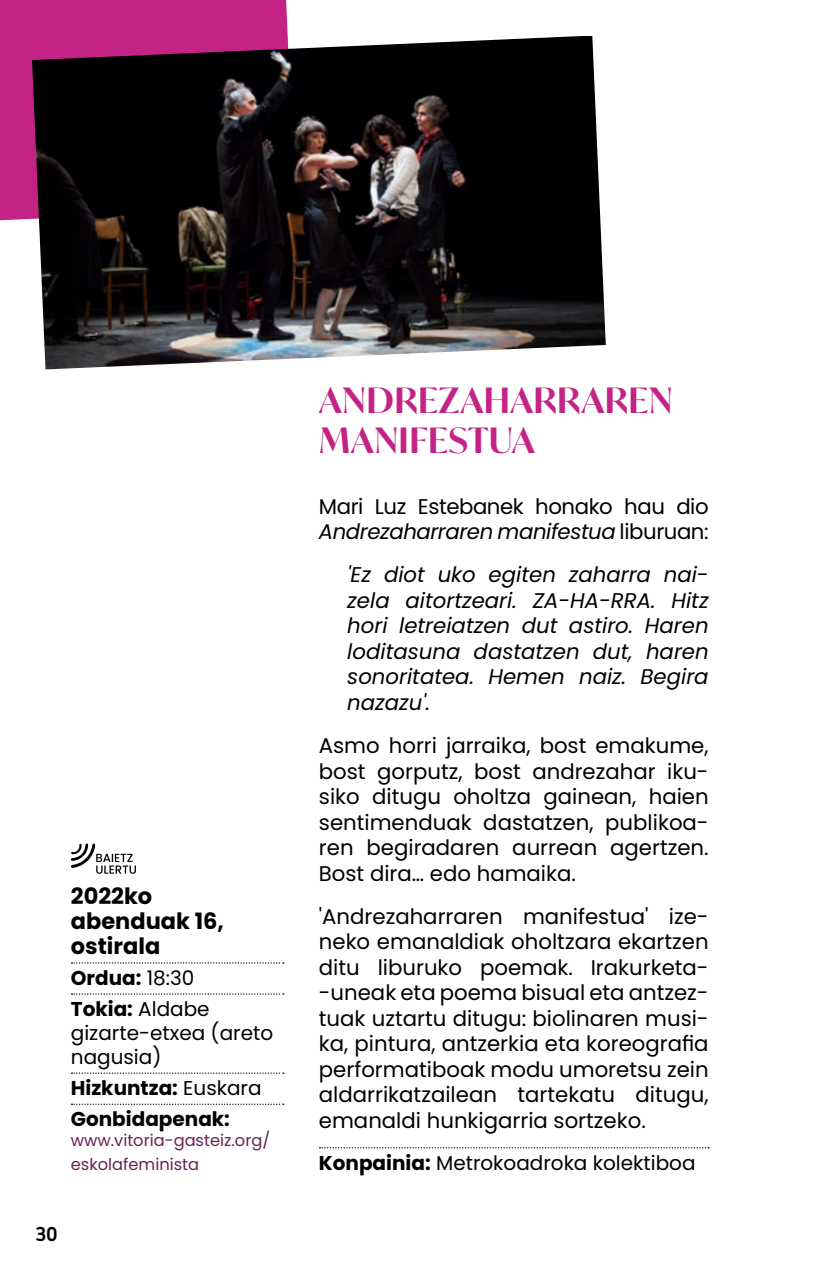
<style>
.page{position:relative;width:815px;height:1276px;background:#fff}
.page>*{position:absolute;margin:0;border:0;box-sizing:border-box;transform-origin:0 0}
.TITULAR-ARTES-ESCENI{font:600 35px/40px "Ivy Mode";letter-spacing:.015em;color:#c32385}
.FECHA{font:700 22.5px/25px "Poppins";color:#000}
.CUERPO-TEXTO-JUSTIFI{font:21.25px/25.5px "Poppins";color:#000;text-align:justify}
.ENTREDICHO{font:italic 21.25px/25.5px "Poppins";color:#000;text-align:justify}
.CUERPO-TEXTO-JUSTIFI-2{font:21.25px/25.5px "Poppins";letter-spacing:-.02em;color:#000}
.DATOS{font:20px/24px "Poppins";color:#000}
.DATOS-2{font:700 20px "Poppins";color:#000}
.t1{font:500 20px "Noway";color:#000}
.DATOS-3{font:16.25px/24px "Poppins";color:#6b2054}
.s1{font-weight:400}
.s2{font-weight:700}
.s3{font-style:italic}
</style>
<div class="page">
<div style="left:0;top:0;width:288px;height:221px;background:#c32385"></div>
<img style="left:32px;top:36px;width:574px;height:333px">
<svg style="left:320px;top:1147px;width:389px;height:1px"></svg>
<svg style="left:71px;top:962px;width:213px;height:1px"></svg>
<svg style="left:71px;top:993px;width:213px;height:1px"></svg>
<svg style="left:71px;top:1072px;width:213px;height:1px"></svg>
<svg style="left:71px;top:1103px;width:213px;height:2px"></svg>
<svg style="left:71px;top:843px;width:65px;height:30px"></svg>
<p class="FECHA" style="left:71px;top:883px;width:155px">2022ko abenduak 16, ostirala</p>
<p class="DATOS-2" style="left:71px;top:966px;width:125px">Ordua: <span class="s1">18:30</span></p>
<p class="DATOS" style="left:71px;top:997px;width:204px"><span class="s2">Tokia:</span> Aldabe gizarte-etxea (areto nagusia)</p>
<p class="DATOS-2" style="left:71px;top:1076px;width:192px">Hizkuntza: <span class="s1">Euskara</span></p>
<p class="DATOS-2" style="left:71px;top:1107px;width:161px">Gonbidapenak:</p>
<p class="DATOS-3" style="left:71px;top:1128px;width:201px">www.vitoria-gasteiz.org/ eskolafeminista</p>
<p class="t1" style="left:35px;top:1219px;width:24px">30</p>
<p class="TITULAR-ARTES-ESCENI" style="left:319px;top:379px;width:355px">ANDREZAHARRAREN<br>MANIFESTUA</p>
<p class="CUERPO-TEXTO-JUSTIFI-2" style="left:319px;top:493px;width:391px">Mari Luz Estebanek honako hau dio<br><span class="s3">Andrezaharraren manifestua</span> liburuan:</p>
<p class="ENTREDICHO" style="left:347px;top:562px;width:363px">'Ez diot uko egiten zaharra nai&shy;zela aitortzeari. ZA-HA-RRA. Hitz hori letreiatzen dut astiro. Haren loditasuna dastatzen dut, haren sonoritatea. Hemen naiz. Begira nazazu'.</p>
<p class="CUERPO-TEXTO-JUSTIFI" style="left:319px;top:733px;width:391px">Asmo horri jarraika, bost emakume, bost gorputz, bost andrezahar iku&shy;siko ditugu oholtza gainean, haien sentimenduak dastatzen, publikoa&shy;ren begiradaren aurrean agertzen.<br>Bost dira… edo hamaika.</p>
<p class="CUERPO-TEXTO-JUSTIFI" style="left:319px;top:903px;width:391px">'Andrezaharraren manifestua' ize&shy;neko emanaldiak oholtzara ekartzen ditu liburuko poemak. Irakurketa--uneak eta poema bisual eta antzez&shy;tuak uztartu ditugu: biolinaren musi&shy;ka, pintura, antzerkia eta koreografia performatiboak modu umoretsu zein aldarrikatzailean tartekatu ditugu, emanaldi hunkigarria sortzeko.</p>
<p class="DATOS" style="left:319px;top:1150px;width:378px"><span class="s2">Konpainia:</span> Metrokoadroka kolektiboa</p>
</div>
